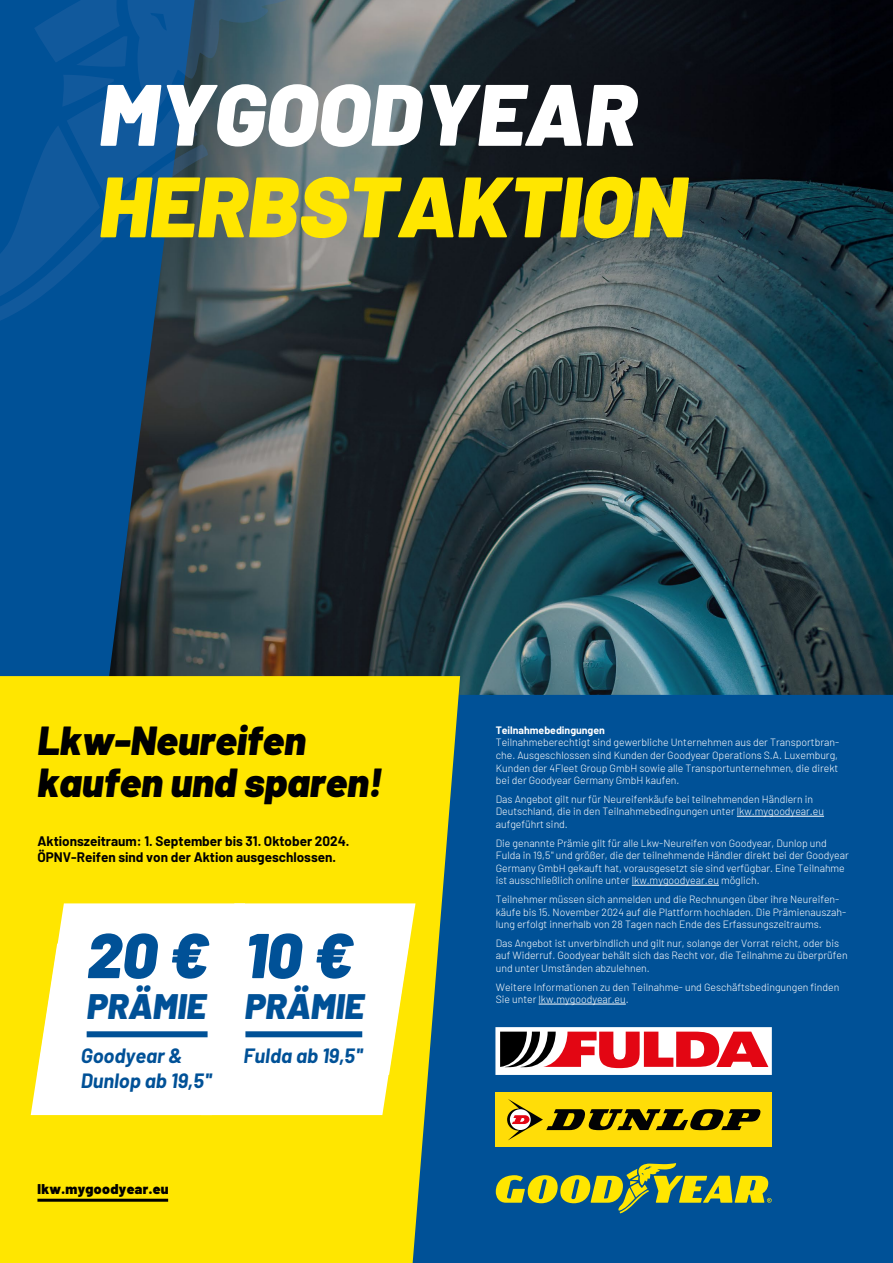
<style>
.page{position:relative;width:893px;height:1263px;background:#005197}
.page>*{position:absolute;margin:0;border:0;box-sizing:border-box;transform-origin:0 0}
.t1{font:italic 900 87px "Barlow";color:#fff}
.t2{font:italic 900 85.5px "Barlow";color:#ffe600}
.t3{font:italic 900 63.15px "Barlow";color:#005197}
.t4{font:italic 900 40.5px/42px "Barlow";color:#000}
.t5{font:italic 900 35.4px "Barlow";color:#005197}
.t6{font:italic 700 20.25px/24.9px "Barlow";color:#005197}
.t7{font:900 14.1px "Barlow";letter-spacing:.025em;color:#000}
.t8{font:700 13.5px/16.2px "Barlow";color:#000}
.t9{font:300 10.5px/12.6px "Barlow";color:#fff}
.t10{font:700 10.5px "Barlow";color:#fff}
</style>
<div class="page">
<img style="left:109px;top:0;width:784px;height:695px">
<svg style="left:0;top:676px;width:460px;height:587px;fill:#ffe600"></svg>
<svg style="left:496px;top:1163px;width:276px;height:50px"></svg>
<div style="left:496px;top:1092px;width:276px;height:55px;background:#ffdd08"></div>
<svg style="left:507px;top:1099px;width:254px;height:41px"></svg>
<hr style="left:737px;top:816px;width:87px;height:1px;background:#fff">
<hr style="left:632px;top:885px;width:87px;height:1px;background:#fff">
<hr style="left:539px;top:1004px;width:87px;height:1px;background:#fff">
<svg style="left:0;top:0;width:419px;height:326px"></svg>
<hr style="left:37px;top:1199px;width:131px;height:3px;background:#000">
<svg style="left:31px;top:903px;width:384px;height:212px"></svg>
<div style="left:87px;top:1031px;width:121px;height:6px;background:#005197"></div>
<div style="left:245px;top:1031px;width:117px;height:6px;background:#005197"></div>
<div style="left:431px;top:1084px;width:40px;height:9px;background:#005197"></div>
<div style="left:495px;top:1027px;width:277px;height:48px;background:#fff"></div>
<svg style="left:500px;top:1031px;width:268px;height:37px"></svg>
<h1 class="t1" style="left:99px;top:49px;width:540px">MYGOODYEAR</h1>
<h2 class="t2" style="left:99px;top:142px;width:589px">HERBSTAKTION</h2>
<h3 class="t4" style="left:37px;top:716px;width:347px">Lkw-Neureifen kaufen und sparen!</h3>
<p class="t8" style="left:37px;top:832px;width:314px">Aktionszeitraum: 1. September bis 31. Oktober 2024.<br>ÖPNV-Reifen sind von der Aktion ausgeschlossen.</p>
<h3 class="t3" style="left:87px;top:908px;width:123px">20 €</h3>
<h3 class="t5" style="left:87px;top:979px;width:121px">PRÄMIE</h3>
<h3 class="t6" style="left:81px;top:1041px;width:132px">Goodyear &amp;<br>Dunlop ab 19,5''</h3>
<h3 class="t6" style="left:244px;top:1041px;width:120px">Fulda ab 19,5''</h3>
<h3 class="t3" style="left:245px;top:908px;width:109px">10 €</h3>
<h3 class="t5" style="left:245px;top:979px;width:121px">PRÄMIE</h3>
<h3 class="t7" style="left:37px;top:1178px;width:133px">lkw.mygoodyear.eu</h3>
<p class="t10" style="left:496px;top:722px;width:111px">Teilnahmebedingungen</p>
<p class="t9" style="left:496px;top:735px;width:345px;text-align:justify">Teilnahmeberechtigt sind gewerbliche Unternehmen aus der Transportbran&shy;che. Ausgeschlossen sind Kunden der Goodyear Operations S.A. Luxemburg, Kunden der 4Fleet Group GmbH sowie alle Transportunternehmen, die direkt bei der Goodyear Germany GmbH kaufen.</p>
<p class="t9" style="left:496px;top:792px;width:330px">Das Angebot gilt nur für Neureifenkäufe bei teilnehmenden Händlern in<br>Deutschland, die in den Teilnahmebedingungen unter lkw.mygoodyear.eu aufgeführt sind.</p>
<p class="t9" style="left:496px;top:836px;width:355px">Die genannte Prämie gilt für alle Lkw-Neureifen von Goodyear, Dunlop und Fulda in 19,5'' und größer, die der teilnehmende Händler direkt bei der Goodyear Germany GmbH gekauft hat, vorausgesetzt sie sind verfügbar. Eine Teilnahme ist ausschließlich online unter lkw.mygoodyear.eu möglich.</p>
<p class="t9" style="left:496px;top:892px;width:352px">Teilnehmer müssen sich anmelden und die Rechnungen über ihre Neureifen&shy;käufe bis 15. November 2024 auf die Plattform hochladen. Die Prämienauszah&shy;lung erfolgt innerhalb von 28 Tagen nach Ende des Erfassungszeitraums.</p>
<p class="t9" style="left:496px;top:936px;width:353px">Das Angebot ist unverbindlich und gilt nur, solange der Vorrat reicht, oder bis auf Widerruf. Goodyear behält sich das Recht vor, die Teilnahme zu überprüfen und unter Umständen abzulehnen.</p>
<p class="t9" style="left:496px;top:980px;width:345px">Weitere Informationen zu den Teilnahme- und Geschäftsbedingungen finden<br>Sie unter lkw.mygoodyear.eu.</p>
</div>
